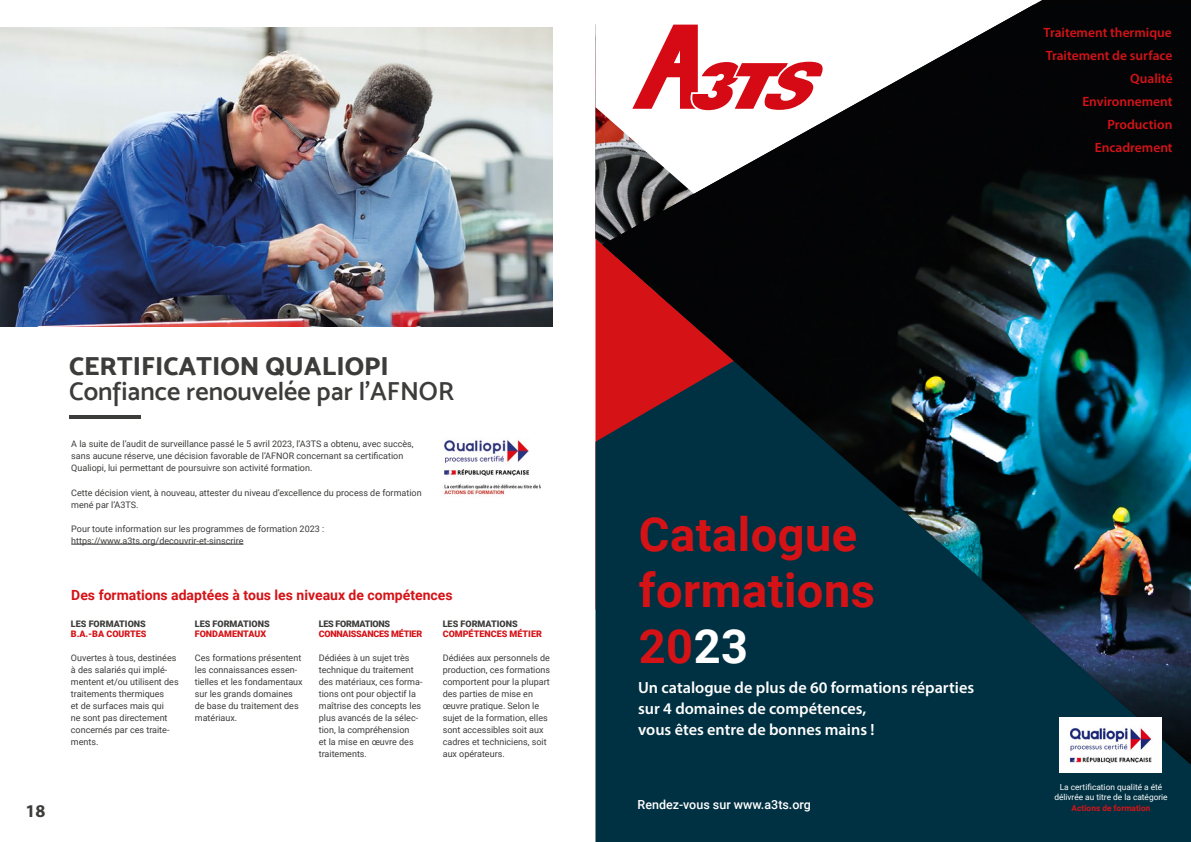
<style>
.page{position:relative;width:1191px;height:842px;background:#fff}
.page>*{position:absolute;margin:0;border:0;box-sizing:border-box;transform-origin:0 0}
.t1{font:700 47px/55.8px "Roboto";letter-spacing:.01em;color:#d51317}
.t2{font:26px "Mosk Semi Bold 600";color:#3c3c3b}
.t3{font:26px "Mosk Extra Bold 800";color:#3c3c3b}
.t4{font:700 18px "Myriad Pro";color:#3c3c3b}
.t5{font:600 16.2px/20.8px "Myriad Pro";color:#fff}
.t6{font:700 14px "Roboto";color:#d51317}
.t7{font:600 13.5px/23.1px "Myriad Pro";color:#d51317;text-align:right}
.t8{font:500 12.5px "Roboto";color:#fff}
.t9{font:9px/12px "Roboto";color:#3c3c3b}
.t10{font:900 9px "Roboto";color:#d51317}
.t11{font:900 9px "Roboto";color:#3c3c3b}
.t12{font:900 9px "Roboto";letter-spacing:-.03em;color:#d51317}
.t13{font:900 9px "Roboto";letter-spacing:-.03em;color:#3c3c3b}
.t14{font:8.3px/10.4px "Roboto";color:#fff;text-align:center}
.t15{font:700 8.3px "Roboto";color:#d51317}
.s1{color:#fff}
</style>
<div class="page">
<div style="left:595px;top:346px;width:596px;height:496px;background:#003142"></div>
<img style="left:602px;top:5px;width:589px;height:759px">
<img style="left:1059px;top:718px;width:102px;height:54px">
<hr style="left:71px;top:544px;width:172px;height:1px;background:#3c3c3b">
<hr style="left:70px;top:415px;width:71px;height:3px;background:#3c3c3b">
<img style="left:0;top:27px;width:553px;height:299px">
<img style="left:444px;top:440px;width:96px;height:55px">
<h3 class="t4" style="left:25px;top:799px;width:21px">18</h3>
<h2 class="t3" style="left:69px;top:350px;width:321px">CERTIFICATION QUALIOPI</h2>
<h2 class="t2" style="left:69px;top:376px;width:386px">Confiance renouvelée par l'AFNOR</h2>
<p class="t9" style="left:71px;top:438px;width:344px">A la suite de l’audit de surveillance passé le 5 avril 2023, l’A3TS a obtenu, avec succès, sans aucune réserve, une décision favorable de l’AFNOR concernant sa certification<br>Qualiopi, lui permettant de poursuivre son activité formation.</p>
<p class="t9" style="left:71px;top:486px;width:352px">Cette décision vient, à nouveau, attester du niveau d’excellence du process de formation mené par l’A3TS.</p>
<p class="t9" style="left:71px;top:522px;width:254px">Pour toute information sur les programmes de formation 2023 : https://www.a3ts.org/decouvrir-et-sinscrire</p>
<h3 class="t6" style="left:71px;top:585px;width:383px">Des formations adaptées à tous les niveaux de compétences</h3>
<p class="t11" style="left:71px;top:617px;width:76px">LES FORMATIONS</p>
<p class="t10" style="left:71px;top:628px;width:77px">B.A.-BA COURTES</p>
<p class="t9" style="left:71px;top:652px;width:109px">Ouvertes à tous, destinées à des salariés qui implé&shy;mentent et/ou utilisent des traitements thermiques<br>et de surfaces mais qui<br>ne sont pas directement concernés par ces traite&shy;ments.</p>
<p class="t11" style="left:443px;top:617px;width:76px">LES FORMATIONS</p>
<p class="t10" style="left:443px;top:628px;width:101px">COMPÉTENCES MÉTIER</p>
<p class="t9" style="left:443px;top:652px;width:109px">Dédiées aux personnels de production, ces formations comportent pour la plupart des parties de mise en œuvre pratique. Selon le sujet de la formation, elles sont accessibles soit aux cadres et techniciens, soit aux opérateurs.</p>
<p class="t13" style="left:319px;top:617px;width:73px">LES FORMATIONS</p>
<p class="t12" style="left:319px;top:628px;width:105px">CONNAISSANCES MÉTIER</p>
<p class="t9" style="left:319px;top:652px;width:105px">Dédiées à un sujet très technique du traitement des matériaux, ces forma&shy;tions ont pour objectif la maîtrise des concepts les plus avancés de la sélec&shy;tion, la compréhension<br>et la mise en œuvre des traitements.</p>
<p class="t11" style="left:195px;top:617px;width:76px">LES FORMATIONS</p>
<p class="t10" style="left:195px;top:628px;width:73px">FONDAMENTAUX</p>
<p class="t9" style="left:195px;top:652px;width:109px">Ces formations présentent les connaissances essen&shy;tielles et les fondamentaux sur les grands domaines de base du traitement des matériaux.</p>
<h3 class="t7" style="left:1043px;top:20px;width:131px">Traitement thermique<br>Traitement de surface<br>Qualité<br>Environnement<br>Production<br>Encadrement</h3>
<h1 class="t1" style="left:639px;top:505px;width:238px">Catalogue formations<br>20<span class="s1">23</span></h1>
<h3 class="t5" style="left:638px;top:677px;width:337px">Un catalogue de plus de 60 formations réparties sur 4 domaines de compétences,<br>vous êtes entre de bonnes mains !</h3>
<h3 class="t8" style="left:637px;top:795px;width:175px">Rendez-vous sur www.a3ts.org</h3>
<p class="t14" style="left:1054px;top:781px;width:115px">La certification qualité a été délivrée au titre de la catégorie</p>
<p class="t15" style="left:1071px;top:802px;width:80px">Actions de formation</p>
</div>
